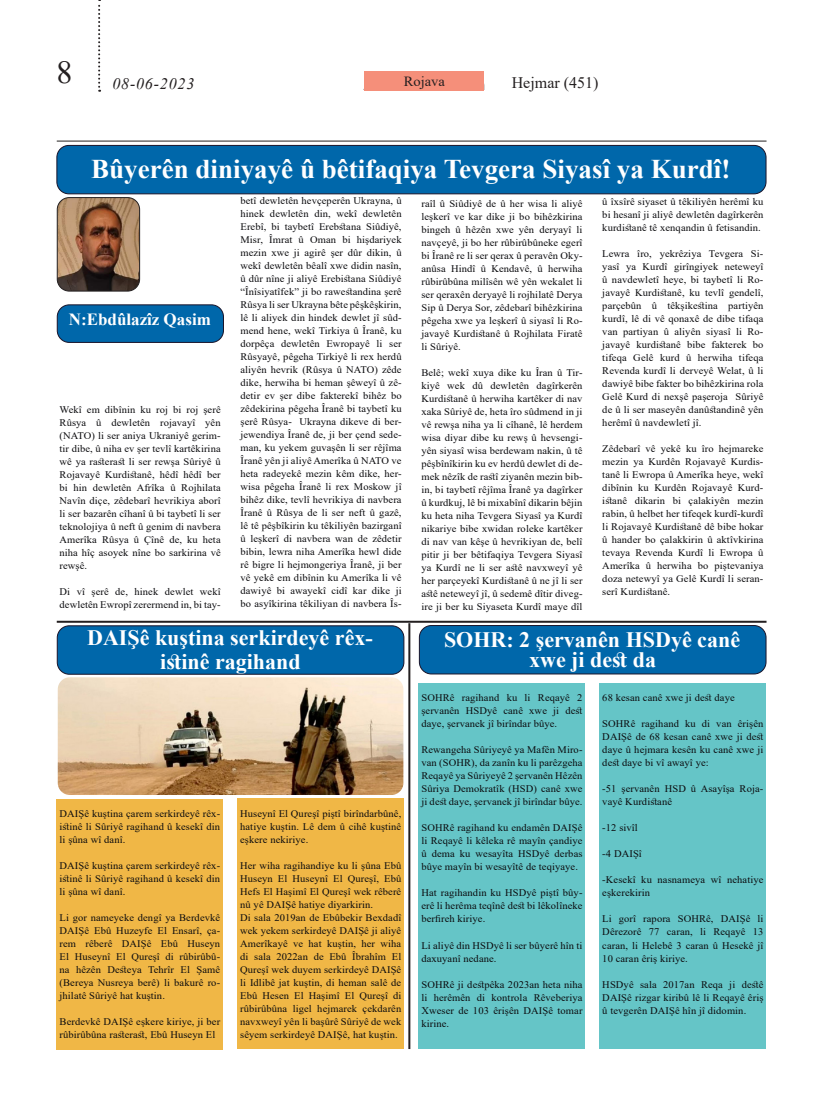
<style>
.page{position:relative;width:823px;height:1106px;background:#fff}
.page>*{position:absolute;margin:0;border:0;box-sizing:border-box;transform-origin:0 0}
.t1{font:700 27px "Times New Roman";color:#fff}
.t2{font:700 22px/24px "Times New Roman";color:#fff;text-align:center}
.t3{font:700 17px "Times New Roman";color:#fff}
.t4{font:italic 16px "Times New Roman";letter-spacing:.05em;color:#231f20}
.t5{font:16px "Times New Roman";color:#231f20}
.t6{font:14px "Times New Roman";color:#231f20;scale:1.04 1}
.t7{font:10.1px/13px "Times New Roman";letter-spacing:.01em;color:#0b0b0e;text-align:justify;scale:1.04 1}
</style>
<div class="page">
<svg style="left:98px;top:0;width:2px;height:92px"></svg>
<div style="left:364px;top:72px;width:119px;height:19px;background:#f58f7a"></div>
<hr style="left:57px;top:141px;width:709px;height:1px;background:#231f20">
<div style="left:57px;top:145px;width:708px;height:49px;background:#0067aa;border-radius:12px"></div>
<div style="left:56px;top:145px;width:710px;height:49px;border:1px solid #19142a;border-radius:12px"></div>
<div style="left:57px;top:626px;width:346px;height:48px;background:#0067aa;border-radius:12px"></div>
<div style="left:57px;top:625px;width:347px;height:49px;border:1px solid #19142a;border-radius:12px"></div>
<div style="left:419px;top:625px;width:346px;height:49px;background:#0067aa;border-radius:12px"></div>
<div style="left:418px;top:625px;width:348px;height:49px;border:1px solid #19142a;border-radius:12px"></div>
<img style="left:57px;top:199px;width:82px;height:92px">
<div style="left:57px;top:197px;width:83px;height:94px;border:1px solid #231f20;border-radius:12px"></div>
<div style="left:57px;top:305px;width:166px;height:37px;background:#0067aa;border-radius:12px"></div>
<div style="left:57px;top:304px;width:167px;height:39px;border:1px solid #19142a;border-radius:12px"></div>
<hr style="left:57px;top:620px;width:709px;height:2px;background:#231f20">
<div style="left:57px;top:798px;width:166px;height:251px;background:#f0b746"></div>
<div style="left:237px;top:798px;width:167px;height:251px;background:#f0b746"></div>
<div style="left:418px;top:683px;width:167px;height:366px;background:#65c5c7"></div>
<img style="left:58px;top:677px;width:345px;height:118px">
<hr style="left:408px;top:623px;width:2px;height:426px;background:#231f20">
<div style="left:599px;top:683px;width:166px;height:365px;background:#65c5c7"></div>
<h3 class="t4" style="left:56px;top:72px;width:139px"><sup>8</sup> 08-06-2023</h3>
<p class="t6" style="left:403px;top:72px;width:41px">Rojava</p>
<h3 class="t5" style="left:511px;top:72px;width:88px">Hejmar (451)</h3>
<p class="t1" style="left:91px;top:150px;width:640px">Bûyerên diniyayê û bêtifaqiya Tevgera Siyasî ya Kurdî!</p>
<p class="t3" style="left:69px;top:307px;width:144px">N:Ebdûlazîz Qasim</p>
<p class="t7" style="left:59px;top:402px;width:156px">Wekî em dibînin ku roj bi roj şerê Rûsya û dewletên rojavayî yên (NATO) li ser aniya Ukraniyê gerim&shy;tir dibe, û niha ev şer tevlî kartêkirina wê ya rasterast li ser rewşa Sûriyê û Rojavayê Kurdistanê, hêdî hêdî ber bi hin dewletên Afrîka û Rojhilata Navîn diçe, zêdebarî hevrikiya aborî li ser bazarên cîhanî û bi taybetî li ser teknolojiya û neft û genim di navbera Amerîka Rûsya û Çînê de, ku heta niha hîç asoyek nîne bo sarkirina vê rewşê.</p>
<p class="t7" style="left:59px;top:584px;width:156px">Di vî şerê de, hinek dewlet wekî dewletên Ewropî zerermend in, bi tay-</p>
<p class="t7" style="left:240px;top:194px;width:156px">betî dewletên hevçeperên Ukrayna, û hinek dewletên din, wekî dewletên Erebî, bi taybetî Erebstana Siûdiyê, Misr, Îmrat û Oman bi hişdariyek mezin xwe ji agirê şer dûr dikin, û wekî dewletên bêalî xwe didin nasîn, û dûr nîne ji aliyê Erebistana Siûdiyê “Înîsiyatîfek” ji bo rawestandina şerê Rûsya li ser Ukrayna bête pêşkêşkirin, lê li aliyek din hindek dewlet jî sûd&shy;mend hene, wekî Tirkiya û Îranê, ku dorpêça dewletên Ewropayê li ser Rûsyayê, pêgeha Tirkiyê li rex herdû aliyên hevrik (Rûsya û NATO) zêde dike, herwiha bi heman şêweyî û zê&shy;detir ev şer dibe fakterekî bihêz bo zêdekirina pêgeha Îranê bi taybetî ku şerê Rûsya- Ukrayna dikeve di ber&shy;jewendiya Îranê de, ji ber çend sede&shy;man, ku yekem guvaşên li ser rêjîma Îranê yên ji aliyê Amerîka û NATO ve heta radeyekê mezin kêm dike, her&shy;wisa pêgeha Îranê li rex Moskow jî bihêz dike, tevlî hevrikiya di navbera Îranê û Rûsya de li ser neft û gazê, lê tê pêşbîkirin ku têkiliyên bazirganî û leşkerî di navbera wan de zêdetir bibin, lewra niha Amerîka hewl dide rê bigre li hejmongeriya Îranê, ji ber vê yekê em dibînin ku Amerîka li vê dawiyê bi awayekî cidî kar dike ji bo asyîkirina têkiliyan di navbera Îs-</p>
<p class="t7" style="left:421px;top:196px;width:156px">raîl û Siûdiyê de û her wisa li aliyê leşkerî ve kar dike ji bo bihêzkirina bingeh û hêzên xwe yên deryayî li navçeyê, ji bo her rûbirûbûneke egerî bi Îranê re li ser qerax û peravên Oky&shy;anûsa Hindî û Kendavê, û herwiha rûbirûbûna milîsên wê yên wekalet li ser qeraxên deryayê li rojhilatê Derya Sip û Derya Sor, zêdebarî bihêzkirina pêgeha xwe ya leşkerî û siyasî li Ro&shy;javayê Kurdistanê û Rojhilata Firatê li Sûriyê.</p>
<p class="t7" style="left:421px;top:365px;width:156px">Belê; wekî xuya dike ku Îran û Tir&shy;kiyê wek dû dewletên dagîrkerên Kurdistanê û herwiha kartêker di nav xaka Sûriyê de, heta îro sûdmend in ji vê rewşa niha ya li cîhanê, lê herdem wisa diyar dibe ku rewş û hevsengi&shy;yên siyasî wisa berdewam nakin, û tê pêşbînîkirin ku ev herdû dewlet di de&shy;mek nêzîk de rastî ziyanên mezin bib&shy;in, bi taybetî rêjîma Îranê ya dagîrker û kurdkuj, lê bi mixabînî dikarin bêjin ku heta niha Tevgera Siyasî ya Kurdî nikariye bibe xwidan roleke kartêker di nav van kêşe û hevrikiyan de, belî pitir ji ber bêtifaqiya Tevgera Siyasî ya Kurdî ne li ser astê navxweyî yê her parçeyekî Kurdistanê û ne jî li ser astê neteweyî jî, û sedemê dîtir diveg&shy;ire ji ber ku Siyaseta Kurdî maye dîl</p>
<p class="t7" style="left:602px;top:194px;width:156px">û îxsîrê siyaset û têkiliyên herêmî ku bi hesanî ji aliyê dewletên dagîrkerên kurdistanê tê xenqandin û fetisandin.</p>
<p class="t7" style="left:602px;top:246px;width:156px">Lewra îro, yekrêziya Tevgera Si&shy;yasî ya Kurdî girîngiyek neteweyî û navdewletî heye, bi taybetî li Ro&shy;javayê Kurdistanê, ku tevlî gendelî, parçebûn û têkşikestina partiyên kurdî, lê di vê qonaxê de dibe tifaqa van partiyan û aliyên siyasî li Ro&shy;javayê kurdistanê bibe fakterek bo tifeqa Gelê kurd û herwiha tifeqa Revenda kurdî li derveyê Welat, û li dawiyê bibe fakter bo bihêzkirina rola Gelê Kurd di nexşê paşeroja Sûriyê de û li ser maseyên danûstandinê yên herêmî û navdewletî jî.</p>
<p class="t7" style="left:602px;top:441px;width:156px">Zêdebarî vê yekê ku îro hejmareke mezin ya Kurdên Rojavayê Kurdis&shy;tanê li Ewropa û Amerîka heye, wekî dibînin ku Kurdên Rojavayê Kurd&shy;istanê dikarin bi çalakiyên mezin rabin, û helbet her tifeqek kurdî-kurdî li Rojavayê Kurdistanê dê bibe hokar û hander bo çalakkirin û aktîvkirina tevaya Revenda Kurdî li Ewropa û Amerîka û herwiha bo piştevaniya doza netewyî ya Gelê Kurdî li seran&shy;serî Kurdistanê.</p>
<p class="t2" style="left:87px;top:625px;width:287px">DAIŞê kuştina serkirdeyê rêx&shy;istinê ragihand</p>
<p class="t2" style="left:444px;top:629px;width:297px;line-height:20px">SOHR: 2 şervanên HSDyê canê xwe ji dest da</p>
<p class="t7" style="left:59px;top:806px;width:156px">DAIŞê kuştina çarem serkirdeyê rêx&shy;istinê li Sûriyê ragihand û kesekî din li şûna wî danî.</p>
<p class="t7" style="left:59px;top:858px;width:156px">DAIŞê kuştina çarem serkirdeyê rêx&shy;istinê li Sûriyê ragihand û kesekî din li şûna wî danî.</p>
<p class="t7" style="left:59px;top:910px;width:156px">Li gor nameyeke dengî ya Berdevkê DAIŞê Ebû Huzeyfe El Ensarî, ça&shy;rem rêberê DAIŞê Ebû Huseyn El Huseynî El Qureşî di rûbirûbû&shy;na hêzên Desteya Tehrîr El Şamê (Bereya Nusreya berê) li bakurê ro&shy;jhilatê Sûriyê hat kuştin.</p>
<p class="t7" style="left:59px;top:1014px;width:156px">Berdevkê DAIŞê eşkere kiriye, ji ber rûbirûbûna rasterast, Ebû Huseyn El</p>
<p class="t7" style="left:240px;top:806px;width:156px">Huseynî El Qureşî piştî birîndarbûnê, hatiye kuştin. Lê dem û cihê kuştinê eşkere nekiriye.</p>
<p class="t7" style="left:240px;top:858px;width:156px">Her wiha ragihandiye ku li şûna Ebû Huseyn El Huseynî El Qureşî, Ebû Hefs El Haşimî El Qureşî wek rêberê nû yê DAIŞê hatiye diyarkirin.</p>
<p class="t7" style="left:240px;top:910px;width:156px">Di sala 2019an de Ebûbekir Bexdadî wek yekem serkirdeyê DAIŞê ji aliyê Amerîkayê ve hat kuştin, her wiha di sala 2022an de Ebû Îbrahîm El Qureşî wek duyem serkirdeyê DAIŞê li Idlibê jat kuştin, di heman salê de Ebû Hesen El Haşimî El Qureşî di rûbirûbûna ligel hejmarek çekdarên navxweyî yên li başûrê Sûriyê de wek sêyem serkirdeyê DAIŞê, hat kuştin.</p>
<p class="t7" style="left:421px;top:691px;width:156px">SOHRê ragihand ku li Reqayê 2 şervanên HSDyê canê xwe ji dest daye, şervanek jî birîndar bûye.</p>
<p class="t7" style="left:421px;top:743px;width:156px">Rewangeha Sûriyeyê ya Mafên Miro&shy;van (SOHR), da zanîn ku li parêzgeha Reqayê ya Sûriyeyê 2 şervanên Hêzên Sûriya Demokratîk (HSD) canê xwe ji dest daye, şervanek jî birîndar bûye.</p>
<p class="t7" style="left:421px;top:821px;width:156px">SOHRê ragihand ku endamên DAIŞê li Reqayê li kêleka rê mayîn çandiye û dema ku wesayîta HSDyê derbas bûye mayîn bi wesayîtê de teqiyaye.</p>
<p class="t7" style="left:421px;top:886px;width:156px">Hat ragihandin ku HSDyê piştî bûy&shy;erê li herêma teqînê dest bi lêkolîneke berfireh kiriye.</p>
<p class="t7" style="left:421px;top:938px;width:156px">Li aliyê din HSDyê li ser bûyerê hîn ti daxuyanî nedane.</p>
<p class="t7" style="left:421px;top:977px;width:156px">SOHRê ji destpêka 2023an heta niha li herêmên di kontrola Rêveberiya Xweser de 103 êrişên DAIŞê tomar kirine.</p>
<p class="t7" style="left:602px;top:691px;width:129px">68 kesan canê xwe ji dest daye</p>
<p class="t7" style="left:602px;top:717px;width:156px">SOHRê ragihand ku di van êrişên DAIŞê de 68 kesan canê xwe ji dest daye û hejmara kesên ku canê xwe ji dest daye bi vî awayî ye:</p>
<p class="t7" style="left:602px;top:782px;width:156px">-51 şervanên HSD û Asayîşa Roja&shy;vayê Kurdistanê</p>
<p class="t7" style="left:602px;top:821px;width:36px">-12 sivîl</p>
<p class="t7" style="left:602px;top:847px;width:40px">-4 DAIŞî</p>
<p class="t7" style="left:602px;top:873px;width:156px">-Kesekî ku nasnameya wî nehatiye eşkerekirin</p>
<p class="t7" style="left:602px;top:912px;width:156px">Li gorî rapora SOHRê, DAIŞê li Dêrezorê 77 caran, li Reqayê 13 caran, li Helebê 3 caran û Hesekê jî 10 caran êriş kiriye.</p>
<p class="t7" style="left:602px;top:977px;width:156px">HSDyê sala 2017an Reqa ji destê DAIŞê rizgar kiribû lê li Reqayê êriş û tevgerên DAIŞê hîn jî didomin.</p>
</div>
